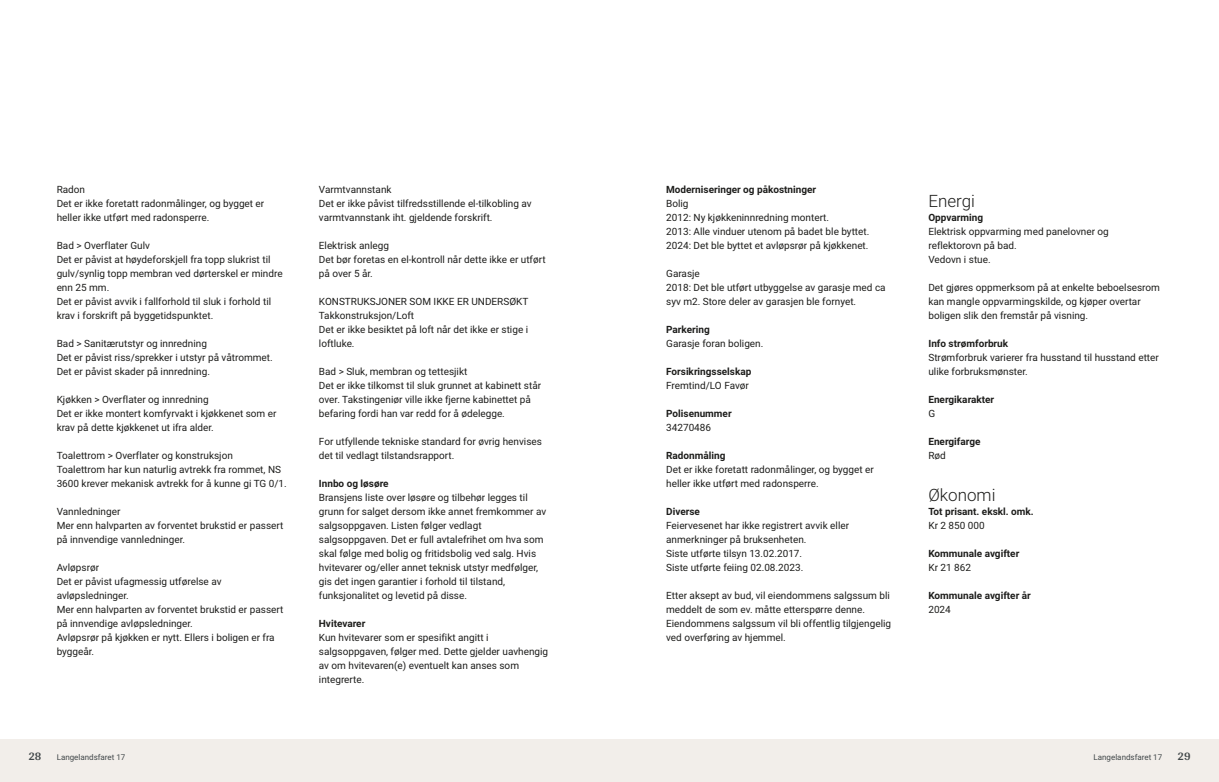
<style>
.page{position:relative;width:1219px;height:782px;background:#fff}
.page>*{position:absolute;margin:0;border:0;box-sizing:border-box;transform-origin:0 0}
.t1{font:300 17px "Roboto Vitec";color:#1d1d1b}
.t2{font:700 12px "Arya";color:#414749}
.t3{font:10px/14px "Roboto Vitec";color:#1d1d1b}
.t4{font:700 10px "Roboto Vitec";color:#1d1d1b}
.t5{font:8px "Roboto Vitec";color:#414749}
</style>
<div class="page">
<div style="left:0;top:739px;width:612px;height:42px;background:#f2eeea"></div>
<div style="left:607px;top:739px;width:612px;height:42px;background:#f2eeea"></div>
<p class="t3" style="left:57px;top:181px;width:209px">Radon<br>Det er ikke foretatt radonmålinger, og bygget er heller ikke utført med radonsperre.</p>
<p class="t3" style="left:57px;top:237px;width:227px">Bad &gt; Overflater Gulv<br>Det er påvist at høydeforskjell fra topp slukrist til gulv/synlig topp membran ved dørterskel er mindre enn 25 mm.<br>Det er påvist avvik i fallforhold til sluk i forhold til krav i forskrift på byggetidspunktet.</p>
<p class="t3" style="left:57px;top:335px;width:218px">Bad &gt; Sanitærutstyr og innredning<br>Det er påvist riss/sprekker i utstyr på våtrommet.<br>Det er påvist skader på innredning.</p>
<p class="t3" style="left:57px;top:391px;width:221px">Kjøkken &gt; Overflater og innredning<br>Det er ikke montert komfyrvakt i kjøkkenet som er krav på dette kjøkkenet ut ifra alder.</p>
<p class="t3" style="left:57px;top:447px;width:232px">Toalettrom &gt; Overflater og konstruksjon<br>Toalettrom har kun naturlig avtrekk fra rommet, NS<br>3600 krever mekanisk avtrekk for å kunne gi TG 0/1.</p>
<p class="t3" style="left:57px;top:503px;width:228px">Vannledninger<br>Mer enn halvparten av forventet brukstid er passert på innvendige vannledninger.</p>
<p class="t3" style="left:57px;top:559px;width:228px">Avløpsrør<br>Det er påvist ufagmessig utførelse av avløpsledninger.<br>Mer enn halvparten av forventet brukstid er passert på innvendige avløpsledninger.<br>Avløpsrør på kjøkken er nytt. Ellers i boligen er fra byggeår.</p>
<p class="t2" style="left:28px;top:749px;width:15px">28</p>
<p class="t5" style="left:57px;top:751px;width:70px">Langelandsfaret 17</p>
<p class="t3" style="left:319px;top:181px;width:214px">Varmtvannstank<br>Det er ikke påvist tilfredsstillende el‑tilkobling av varmtvannstank iht. gjeldende forskrift.</p>
<p class="t3" style="left:319px;top:237px;width:228px">Elektrisk anlegg<br>Det bør foretas en el‑kontroll når dette ikke er utført på over 5 år.</p>
<p class="t3" style="left:319px;top:293px;width:211px">KONSTRUKSJONER SOM IKKE ER UNDERSØKT<br>Takkonstruksjon/Loft<br>Det er ikke besiktet på loft når det ikke er stige i loftluke.</p>
<p class="t3" style="left:319px;top:363px;width:224px">Bad &gt; Sluk, membran og tettesjikt<br>Det er ikke tilkomst til sluk grunnet at kabinett står over. Takstingeniør ville ikke fjerne kabinettet på befaring fordi han var redd for å ødelegge.</p>
<p class="t3" style="left:319px;top:433px;width:225px">For utfyllende tekniske standard for øvrig henvises det til vedlagt tilstandsrapport.</p>
<p class="t4" style="left:319px;top:476px;width:71px">Innbo og løsøre</p>
<p class="t3" style="left:319px;top:489px;width:229px">Bransjens liste over løsøre og tilbehør legges til grunn for salget dersom ikke annet fremkommer av salgsoppgaven. Listen følger vedlagt salgsoppgaven. Det er full avtalefrihet om hva som skal følge med bolig og fritidsbolig ved salg. Hvis hvitevarer og/eller annet teknisk utstyr medfølger, gis det ingen garantier i forhold til tilstand, funksjonalitet og levetid på disse.</p>
<p class="t4" style="left:319px;top:616px;width:48px">Hvitevarer</p>
<p class="t3" style="left:319px;top:629px;width:231px">Kun hvitevarer som er spesifikt angitt i salgsoppgaven, følger med. Dette gjelder uavhengig av om hvitevaren(e) eventuelt kan anses som integrerte.</p>
<p class="t4" style="left:666px;top:182px;width:152px">Moderniseringer og påkostninger</p>
<p class="t3" style="left:666px;top:195px;width:205px">Bolig<br>2012: Ny kjøkkeninnredning montert.<br>2013: Alle vinduer utenom på badet ble byttet.<br>2024: Det ble byttet et avløpsrør på kjøkkenet.</p>
<p class="t3" style="left:666px;top:265px;width:221px">Garasje<br>2018: Det ble utført utbyggelse av garasje med ca syv m2. Store deler av garasjen ble fornyet.</p>
<p class="t4" style="left:666px;top:322px;width:45px">Parkering</p>
<p class="t3" style="left:666px;top:335px;width:99px">Garasje foran boligen.</p>
<p class="t4" style="left:666px;top:364px;width:87px">Forsikringsselskap</p>
<p class="t3" style="left:666px;top:377px;width:84px">Fremtind/LO Favør</p>
<p class="t4" style="left:666px;top:406px;width:67px">Polisenummer</p>
<p class="t3" style="left:666px;top:419px;width:46px">34270486</p>
<p class="t4" style="left:666px;top:448px;width:61px">Radonmåling</p>
<p class="t3" style="left:666px;top:461px;width:209px">Det er ikke foretatt radonmålinger, og bygget er heller ikke utført med radonsperre.</p>
<p class="t4" style="left:666px;top:504px;width:35px">Diverse</p>
<p class="t3" style="left:666px;top:517px;width:184px">Feiervesenet har ikke registrert avvik eller anmerkninger på bruksenheten.<br>Siste utførte tilsyn 13.02.2017.<br>Siste utførte feiing 02.08.2023.</p>
<p class="t3" style="left:666px;top:587px;width:226px">Etter aksept av bud, vil eiendommens salgssum bli meddelt de som ev. måtte etterspørre denne.<br>Eiendommens salgssum vil bli offentlig tilgjengelig ved overføring av hjemmel.</p>
<h1 class="t1" style="left:928px;top:188px;width:48px">Energi</h1>
<p class="t4" style="left:928px;top:210px;width:56px">Oppvarming</p>
<p class="t3" style="left:928px;top:223px;width:182px">Elektrisk oppvarming med panelovner og reflektorovn på bad.<br>Vedovn i stue.</p>
<p class="t3" style="left:928px;top:279px;width:233px">Det gjøres oppmerksom på at enkelte beboelsesrom kan mangle oppvarmingskilde, og kjøper overtar boligen slik den fremstår på visning.</p>
<p class="t4" style="left:928px;top:336px;width:81px">Info strømforbruk</p>
<p class="t3" style="left:928px;top:349px;width:232px">Strømforbruk varierer fra husstand til husstand etter ulike forbruksmønster.</p>
<p class="t4" style="left:928px;top:392px;width:67px">Energikarakter</p>
<p class="t3" style="left:928px;top:405px;width:8px">G</p>
<p class="t4" style="left:928px;top:434px;width:54px">Energifarge</p>
<p class="t3" style="left:928px;top:447px;width:19px">Rød</p>
<h1 class="t1" style="left:928px;top:482px;width:69px">Økonomi</h1>
<p class="t4" style="left:928px;top:504px;width:107px">Tot prisant. ekskl. omk.</p>
<p class="t3" style="left:928px;top:517px;width:58px">Kr 2 850 000</p>
<p class="t4" style="left:928px;top:546px;width:92px">Kommunale avgifter</p>
<p class="t3" style="left:928px;top:559px;width:44px">Kr 21 862</p>
<p class="t4" style="left:928px;top:588px;width:104px">Kommunale avgifter år</p>
<p class="t3" style="left:928px;top:601px;width:24px">2024</p>
<p class="t5" style="left:1093px;top:751px;width:70px">Langelandsfaret 17</p>
<p class="t2" style="left:1177px;top:749px;width:15px">29</p>
</div>
